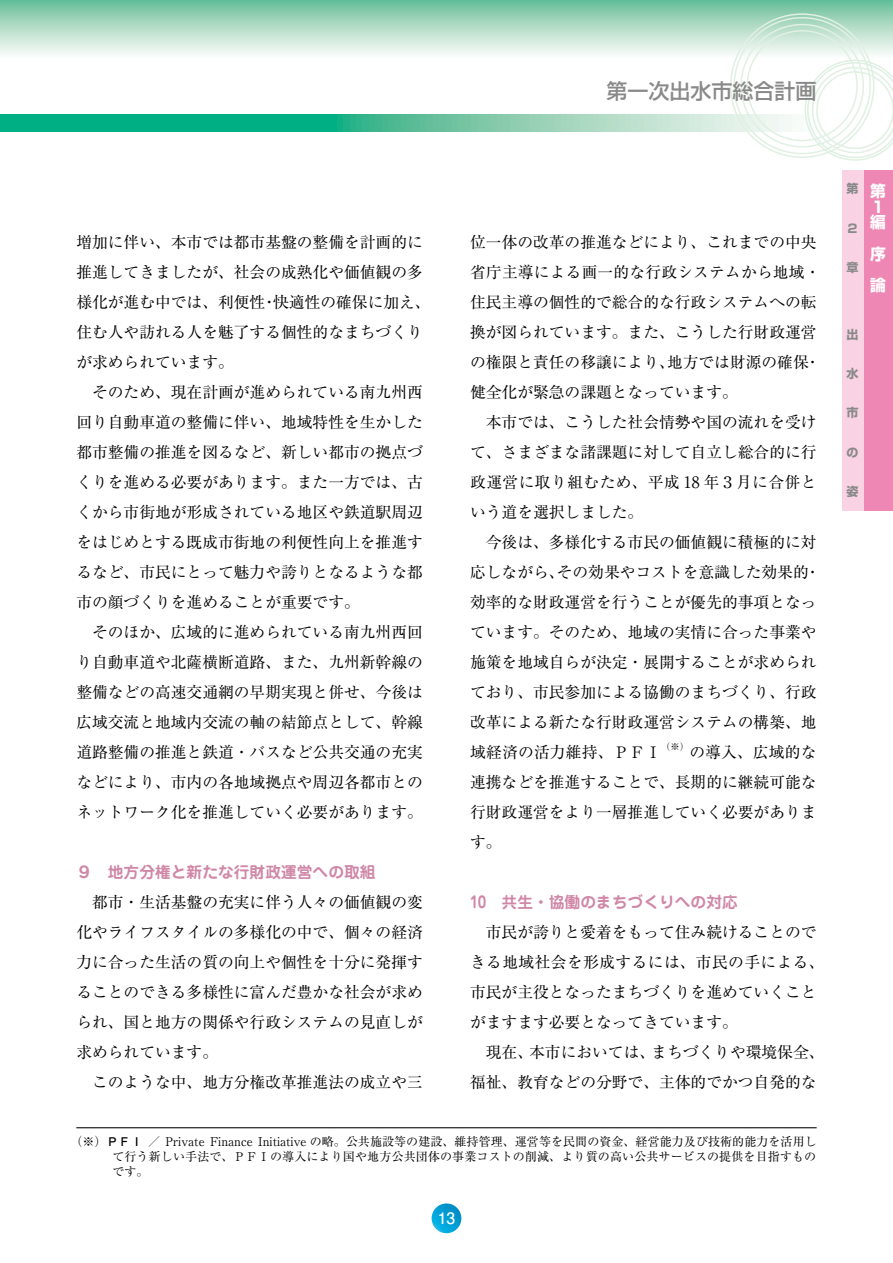
<style>
.page{position:relative;width:893px;height:1263px;background:#fff}
.page>*{position:absolute;margin:0;border:0;box-sizing:border-box;transform-origin:0 0}
.t1{font:500 21px "Shin Go Pro";color:#898989}
.t2{font:15.75px/30px "Ryumin Pro";color:#000}
.t3{font:700 15.75px "Jun 501 Pro";color:#d088a8}
.t4{font:700 15.75px/16.2px "Shin Go Pro";color:#fff}
.t5{font:700 15.75px "Futo Go B101 Pro";color:#fff}
.t6{font:12px/15px "Ryumin Pro";letter-spacing:.01em;color:#000;text-align:justify}
.t7{font:700 12px "Shin Go Pro";color:#898989}
.t8{font:9.15px "Ryumin Pro";color:#000}
.s1{font-family:"Futo Go B101 Pro";font-weight:700}
</style>
<div class="page">
<div style="left:0;top:0;width:893px;height:60px;background:linear-gradient(to bottom,#6cbe99,#fffffe)"></div>
<div style="left:863px;top:170px;width:30px;height:340px;background:#ee87b3"></div>
<div style="left:842px;top:170px;width:21px;height:340px;background:#f9d3e3"></div>
<svg style="left:0;top:115px;width:792px;height:17px;background:#59c4a4"></svg>
<svg style="left:804px;top:60px;width:89px;height:101px"></svg>
<svg style="left:432px;top:1203px;width:29px;height:30px"></svg>
<hr style="left:76px;top:1127px;width:741px;height:1px;background:#000">
<h1 class="t1" style="left:607px;top:74px;width:212px">第一次出水市総合計画</h1>
<p class="t2" style="left:76px;top:226px;width:356px">増加に伴い、本市では都市基盤の整備を計画的に推進してきましたが、社会の成熟化や価値観の多様化が進む中では、利便性・快適性の確保に加え、住む人や訪れる人を魅了する個性的なまちづくりが求められています。<br>　そのため、現在計画が進められている南九州西回り自動車道の整備に伴い、地域特性を生かした都市整備の推進を図るなど、新しい都市の拠点づくりを進める必要があります。また一方では、古くから市街地が形成されている地区や鉄道駅周辺をはじめとする既成市街地の利便性向上を推進するなど、市民にとって魅力や誇りとなるような都市の顔づくりを進めることが重要です。<br>　そのほか、広域的に進められている南九州西回り自動車道や北薩横断道路、また、九州新幹線の整備などの高速交通網の早期実現と併せ、今後は広域交流と地域内交流の軸の結節点として、幹線道路整備の推進と鉄道・バスなど公共交通の充実などにより、市内の各地域拠点や周辺各都市とのネットワーク化を推進していく必要があります。</p>
<p class="t3" style="left:76px;top:859px;width:301px">９　地方分権と新たな行財政運営への取組</p>
<p class="t2" style="left:76px;top:886px;width:348px">　都市・生活基盤の充実に伴う人々の価値観の変化やライフスタイルの多様化の中で、個々の経済力に合った生活の質の向上や個性を十分に発揮することのできる多様性に富んだ豊かな社会が求められ、国と地方の関係や行政システムの見直しが求められています。<br>　このような中、地方分権改革推進法の成立や三</p>
<p class="t2" style="left:470px;top:226px;width:352px">位一体の改革の推進などにより、これまでの中央省庁主導による画一的な行政システムから地域・住民主導の個性的で総合的な行政システムへの転換が図られています。また、こうした行財政運営の権限と責任の移譲により、地方では財源の確保・健全化が緊急の課題となっています。<br>　本市では、こうした社会情勢や国の流れを受けて、さまざまな諸課題に対して自立し総合的に行政運営に取り組むため、平成１８年３月に合併という道を選択しました。<br>　今後は、多様化する市民の価値観に積極的に対応しながら、その効果やコストを意識した効果的・効率的な財政運営を行うことが優先的事項となっています。そのため、地域の実情に合った事業や施策を地域自らが決定・展開することが求められており、市民参加による協働のまちづくり、行政改革による新たな行財政運営システムの構築、地域経済の活力維持、ＰＦＩ</p>
<p class="t8" style="left:661px;top:739px;width:29px">（※）</p>
<p class="t2" style="left:470px;top:736px;width:348px;text-align:justify;text-indent:219px">の導入、広域的な連携などを推進することで、長期的に継続可能な行財政運営をより一層推進していく必要があります。</p>
<p class="t3" style="left:470px;top:889px;width:269px">１０　共生・協働のまちづくりへの対応</p>
<p class="t2" style="left:470px;top:916px;width:356px">　市民が誇りと愛着をもって住み続けることのできる地域社会を形成するには、市民の手による、市民が主役となったまちづくりを進めていくことがますます必要となってきています。<br>　現在、本市においては、まちづくりや環境保全、福祉、教育などの分野で、主体的でかつ自発的な</p>
<p class="t6" style="left:112px;top:1133px;width:706px;text-indent:-42px">（※）<span class="s1">ＰＦＩ</span> ／ Private Finance Initiative の略。公共施設等の建設、維持管理、運営等を民間の資金、経営能力及び技術的能力を活用して行う新しい手法で、ＰＦＩの導入により国や地方公共団体の事業コストの削減、より質の高い公共サービスの提供を目指すものです。</p>
<p class="t5" style="left:438px;top:1206px;width:9px">13</p>
<p class="t7" style="left:847px;top:179px;width:13px">第</p>
<p class="t7" style="left:847px;top:219px;width:12px">２</p>
<p class="t7" style="left:847px;top:258px;width:13px">章</p>
<p class="t4" style="left:870px;top:181px;width:19px">第<br>１編　</p>
<p class="t4" style="left:870px;top:238px;width:19px;line-height:30.6px">序　論</p>
<p class="t7" style="left:847px;top:325px;width:13px">出</p>
<p class="t7" style="left:847px;top:364px;width:13px">水</p>
<p class="t7" style="left:847px;top:403px;width:13px">市</p>
<p class="t7" style="left:847px;top:443px;width:13px">の</p>
<p class="t7" style="left:847px;top:482px;width:13px">姿</p>
</div>
